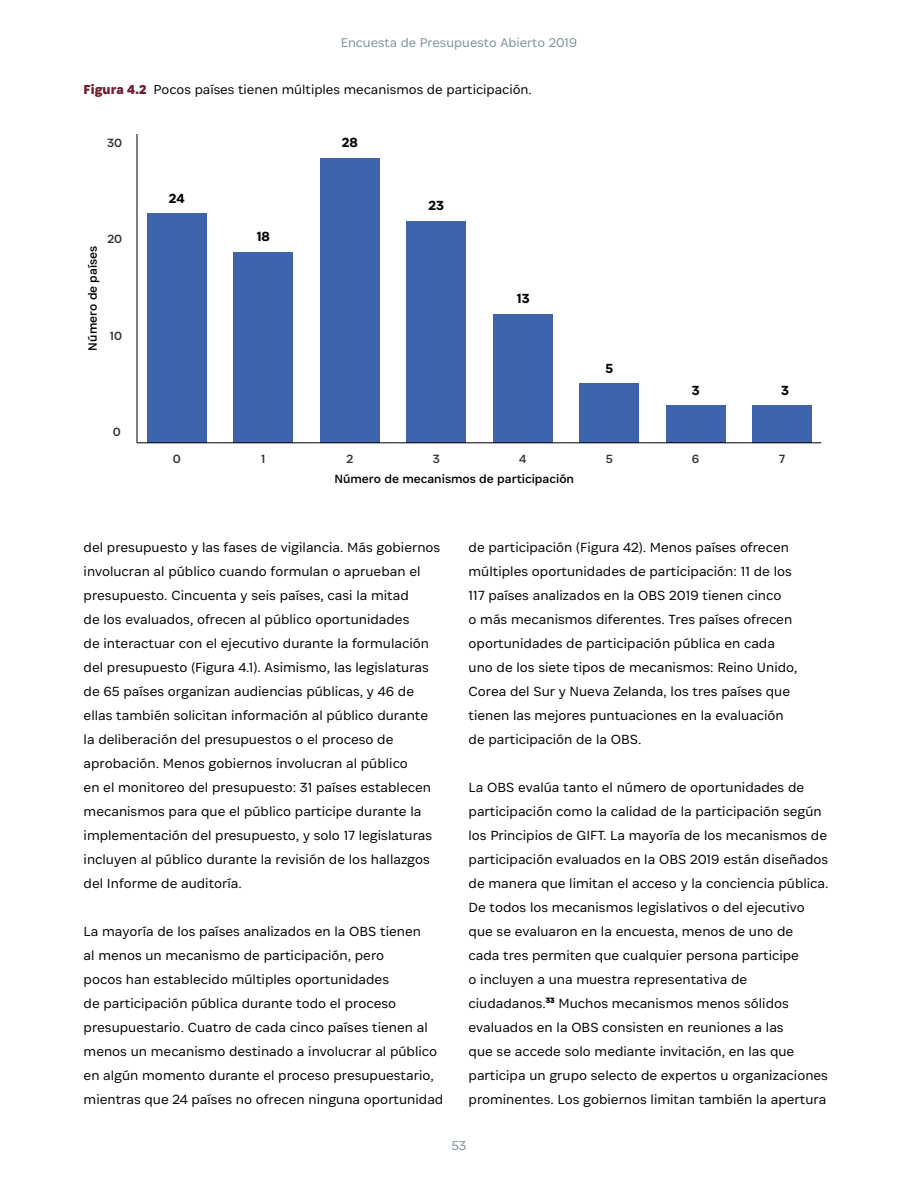
<style>
.page{position:relative;width:918px;height:1188px;background:#fff}
.page>*{position:absolute;margin:0;border:0;box-sizing:border-box;transform-origin:0 0}
.t1{font:300 14.1px/24px "Associate Sans";color:#000}
.t2{font:500 14.1px "Associate Sans";color:#000}
.t3{font:300 13.8px "Associate Sans";color:#000}
.t4{font:300 13.5px "Associate Sans";color:#7d939a}
.t5{font:12.75px "Associate Sans";color:#000}
.t6{font:12.75px "Associate Sans";color:#2c3336}
.s1{font-weight:700;color:#6e202d}
</style>
<div class="page">
<div style="left:320px;top:158px;width:60px;height:285px;background:#3e64ad"></div>
<div style="left:407px;top:221px;width:59px;height:222px;background:#3e64ad"></div>
<div style="left:493px;top:314px;width:59px;height:129px;background:#3e64ad"></div>
<div style="left:580px;top:384px;width:59px;height:59px;background:#3e64ad"></div>
<div style="left:666px;top:406px;width:59px;height:37px;background:#3e64ad"></div>
<div style="left:752px;top:406px;width:60px;height:37px;background:#3e64ad"></div>
<div style="left:234px;top:252px;width:59px;height:191px;background:#3e64ad"></div>
<div style="left:147px;top:214px;width:60px;height:229px;background:#3e64ad"></div>
<hr style="left:137px;top:134px;width:1px;height:309px;background:#000">
<hr style="left:137px;top:442px;width:684px;height:1px;background:#000">
<p class="t4" style="left:341px;top:35px;width:238px">Encuesta de Presupuesto Abierto 2019</p>
<p class="t3" style="left:84px;top:81px;width:450px"><span class="s1">Figura 4.2</span> Pocos países tienen múltiples mecanismos de participación.</p>
<p class="t6" style="left:107px;top:135px;width:17px">30</p>
<p class="t5" style="left:85px;top:351px;width:107px;rotate:-90deg">Número de países</p>
<p class="t6" style="left:107px;top:231px;width:16px">20</p>
<p class="t6" style="left:110px;top:327px;width:14px">10</p>
<p class="t6" style="left:113px;top:424px;width:10px">0</p>
<p class="t2" style="left:169px;top:189px;width:17px">24</p>
<p class="t2" style="left:257px;top:227px;width:15px">18</p>
<p class="t2" style="left:342px;top:134px;width:18px">28</p>
<p class="t2" style="left:429px;top:196px;width:17px">23</p>
<p class="t2" style="left:517px;top:290px;width:14px">13</p>
<p class="t2" style="left:605px;top:359px;width:9px">5</p>
<p class="t2" style="left:692px;top:381px;width:9px">3</p>
<p class="t2" style="left:781px;top:381px;width:9px">3</p>
<p class="t6" style="left:173px;top:451px;width:10px">0</p>
<p class="t6" style="left:261px;top:451px;width:6px">1</p>
<p class="t6" style="left:346px;top:451px;width:8px">2</p>
<p class="t6" style="left:433px;top:451px;width:9px">3</p>
<p class="t6" style="left:519px;top:451px;width:9px">4</p>
<p class="t6" style="left:606px;top:451px;width:8px">5</p>
<p class="t6" style="left:692px;top:451px;width:9px">6</p>
<p class="t6" style="left:779px;top:451px;width:8px">7</p>
<p class="t5" style="left:334px;top:471px;width:241px">Número de mecanismos de participación</p>
<p class="t1" style="left:84px;top:535px;width:358px">del presupuesto y las fases de vigilancia. Más gobiernos involucran al público cuando formulan o aprueban el presupuesto. Cincuenta y seis países, casi la mitad<br>de los evaluados, ofrecen al público oportunidades<br>de interactuar con el ejecutivo durante la formulación del presupuesto (Figura 4.1). Asimismo, las legislaturas de 65 países organizan audiencias públicas, y 46 de ellas también solicitan información al público durante la deliberación del presupuestos o el proceso de aprobación. Menos gobiernos involucran al público<br>en el monitoreo del presupuesto: 31 países establecen mecanismos para que el público participe durante la implementación del presupuesto, y solo 17 legislaturas incluyen al público durante la revisión de los hallazgos del Informe de auditoría.</p>
<p class="t1" style="left:84px;top:919px;width:361px">La mayoría de los países analizados en la OBS tienen<br>al menos un mecanismo de participación, pero<br>pocos han establecido múltiples oportunidades<br>de participación pública durante todo el proceso presupuestario. Cuatro de cada cinco países tienen al menos un mecanismo destinado a involucrar al público en algún momento durante el proceso presupuestario, mientras que 24 países no ofrecen ninguna oportunidad</p>
<p class="t1" style="left:469px;top:535px;width:331px">de participación (Figura 42). Menos países ofrecen múltiples oportunidades de participación: 11 de los 117 países analizados en la OBS 2019 tienen cinco<br>o más mecanismos diferentes. Tres países ofrecen oportunidades de participación pública en cada uno de los siete tipos de mecanismos: Reino Unido, Corea del Sur y Nueva Zelanda, los tres países que tienen las mejores puntuaciones en la evaluación de participación de la OBS.</p>
<p class="t1" style="left:469px;top:775px;width:362px">La OBS evalúa tanto el número de oportunidades de participación como la calidad de la participación según los Principios de GIFT. La mayoría de los mecanismos de participación evaluados en la OBS 2019 están diseñados de manera que limitan el acceso y la conciencia pública.<br>De todos los mecanismos legislativos o del ejecutivo que se evaluaron en la encuesta, menos de uno de<br>cada tres permiten que cualquier persona participe<br>o incluyen a una muestra representativa de ciudadanos.<sup>33</sup> Muchos mecanismos menos sólidos evaluados en la OBS consisten en reuniones a las<br>que se accede solo mediante invitación, en las que participa un grupo selecto de expertos u organizaciones prominentes. Los gobiernos limitan también la apertura</p>
<p class="t4" style="left:451px;top:1137px;width:17px">53</p>
</div>
